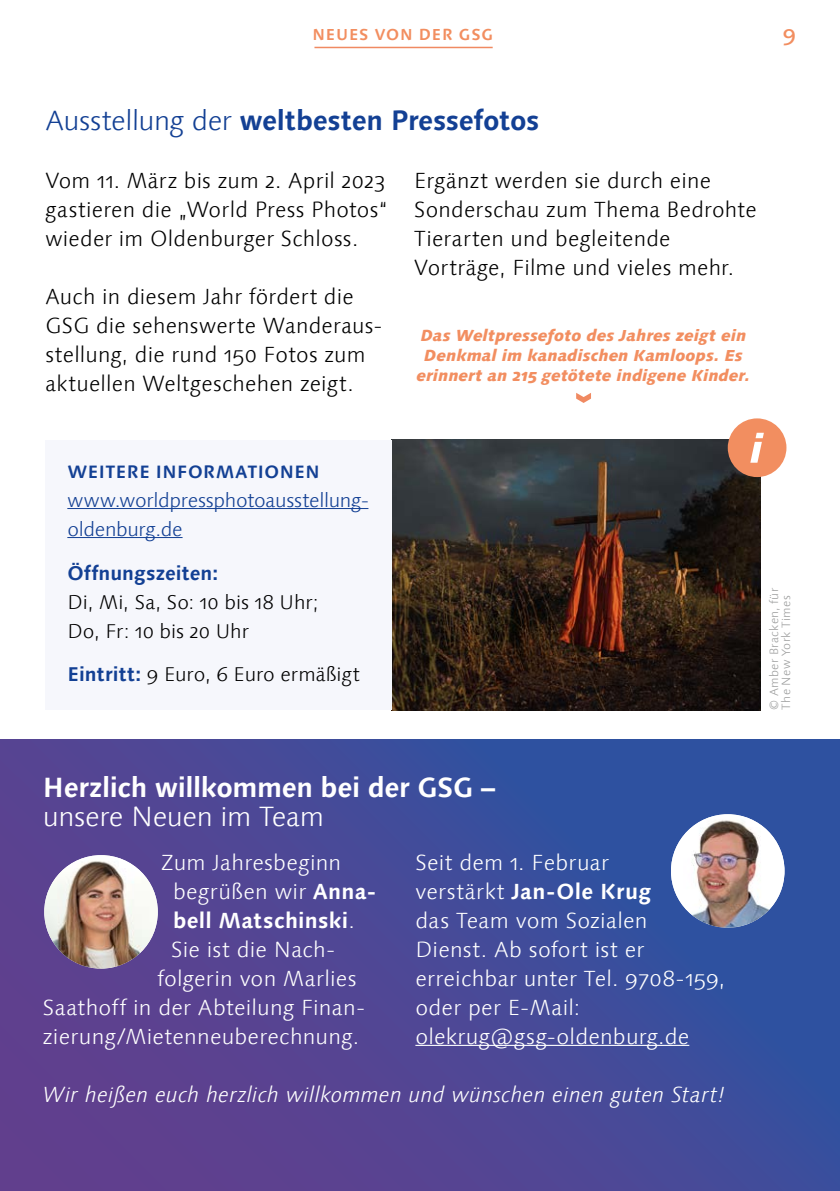
<style>
.page{position:relative;width:840px;height:1191px;background:#fff}
.page>*{position:absolute;margin:0;border:0;box-sizing:border-box;transform-origin:0 0}
.t1{font:700 28px "Linotype Syntax Com";letter-spacing:-.015em;color:#134094}
.t2{font:700 28px "Linotype Syntax Com";letter-spacing:-.015em;color:#fff}
.t3{font:300 28px "Linotype Syntax Com";letter-spacing:-.015em;color:#fff}
.t4{font:500 22.8px "Linotype Syntax Com";color:#f28e60}
.t5{font:300 22px/29px "Linotype Syntax Com";letter-spacing:.01em;color:#000}
.t6{font:300 22px/29px "Linotype Syntax Com";letter-spacing:.01em;color:#fff}
.t7{font:italic 300 22px "Linotype Syntax Com";letter-spacing:.005em;color:#fff}
.t8{font:700 22px "Linotype Syntax Com";letter-spacing:.01em;color:#fff}
.t9{font:300 20px/29px "Linotype Syntax Com";color:#000}
.t10{font:300 20px/29px "Linotype Syntax Com";letter-spacing:-.015em;color:#134094}
.t11{font:700 20px "Linotype Syntax Com";color:#134094}
.t12{font:700 18px "Linotype Syntax Com";letter-spacing:.03em;color:#134094}
.t13{font:italic 800 16px/20px "Linotype Syntax Com";letter-spacing:.01em;color:#f28e60;text-align:center}
.t14{font:700 16px "Linotype Syntax Com";letter-spacing:.05em;color:#f28e60}
.t15{font:300 12px/12px "Linotype Syntax Com";letter-spacing:.03em;color:#9c9d9d}
.s1{font-weight:300}
.s2{font-weight:700;color:#134094}
.s3{font-weight:700}
</style>
<div class="page">
<img style="left:391px;top:439px;width:369px;height:271px">
<svg style="left:0;top:739px;width:839px;height:452px;background:#484897"></svg>
<hr style="left:314px;top:47px;width:178px;height:1px;background:#f08a62">
<div style="left:45px;top:440px;width:346px;height:269px;background:#f6f7fc"></div>
<hr style="left:67px;top:508px;width:301px;height:1px;background:#134094">
<hr style="left:67px;top:537px;width:115px;height:1px;background:#134094">
<div style="left:727px;top:418px;width:59px;height:59px;background:#f28e60;border-radius:50%"></div>
<svg style="left:750px;top:433px;width:13px;height:30px"></svg>
<hr style="left:415px;top:1044px;width:274px;height:2px;background:#fff">
<img style="left:44px;top:855px;width:114px;height:113px;border-radius:57px">
<img style="left:670px;top:814px;width:114px;height:113px;border-radius:57px">
<svg style="left:576px;top:393px;width:14px;height:10px"></svg>
<p class="t14" style="left:312px;top:25px;width:182px">NEUES VON DER GSG</p>
<p class="t4" style="left:782px;top:23px;width:15px">9</p>
<p class="t1" style="left:45px;top:102px;width:495px"><span class="s1">Ausstellung der</span> weltbesten Pressefotos</p>
<p class="t5" style="left:45px;top:166px;width:343px;text-align:justify">Vom 11. März bis zum 2. April 2023 gastieren die „World Press Photos“ wieder im Oldenburger Schloss.</p>
<p class="t5" style="left:45px;top:282px;width:338px">Auch in diesem Jahr fördert die<br>GSG die sehenswerte Wanderaus&shy;stellung, die rund 150 Fotos zum aktuellen Weltgeschehen zeigt.</p>
<p class="t5" style="left:414px;top:166px;width:344px">Ergänzt werden sie durch eine<br>Sonderschau zum Thema Bedrohte<br>Tierarten und begleitende<br>Vorträge, Filme und vieles mehr.</p>
<p class="t13" style="left:416px;top:324px;width:335px">Das Weltpressefoto des Jahres zeigt ein<br>Denkmal im kanadischen Kamloops. Es erinnert an 215 getötete indigene Kinder.</p>
<p class="t12" style="left:67px;top:460px;width:254px">WEITERE INFORMATIONEN</p>
<p class="t10" style="left:67px;top:486px;width:303px">www.worldpressphotoausstellung&shy;oldenburg.de</p>
<p class="t11" style="left:67px;top:560px;width:152px">Öffnungszeiten:</p>
<p class="t9" style="left:67px;top:587px;width:253px">Di, Mi, Sa, So: 10 bis 18 Uhr;<br>Do, Fr: 10 bis 20 Uhr</p>
<p class="t9" style="left:67px;top:660px;width:294px"><span class="s2">Eintritt:</span> 9 Euro, 6 Euro ermäßigt</p>
<p class="t2" style="left:43px;top:769px;width:453px">Herzlich willkommen bei der GSG –</p>
<p class="t3" style="left:43px;top:799px;width:282px">unsere Neuen im Team</p>
<p class="t6" style="left:161px;top:847px;width:181px">Zum Jahresbeginn</p>
<p class="t6" style="left:173px;top:876px;width:204px">begrüßen wir <span class="s3">Anna-</span></p>
<p class="t8" style="left:173px;top:906px;width:183px">bell Matschinski<span class="s1">.</span></p>
<p class="t6" style="left:171px;top:934px;width:165px">Sie ist die Nach-</p>
<p class="t6" style="left:157px;top:963px;width:201px">folgerin von Marlies</p>
<p class="t6" style="left:43px;top:992px;width:321px">Saathoff in der Abteilung Finan-</p>
<p class="t6" style="left:43px;top:1021px;width:317px">zierung/Mietenneuberechnung.</p>
<p class="t6" style="left:415px;top:847px;width:311px">Seit dem 1. Februar<br>verstärkt <span class="s3">Jan-Ole Krug<br></span>das Team vom Sozialen<br>Dienst. Ab sofort ist er erreichbar unter Tel. 9708-159, oder per E-Mail: olekrug@gsg-oldenburg.de</p>
<p class="t7" style="left:43px;top:1081px;width:683px">Wir heißen euch herzlich willkommen und wünschen einen guten Start!</p>
<p class="t15" style="left:767px;top:709px;width:123px;rotate:-90deg">© Amber Bracken, für<br>The New York Times</p>
</div>
